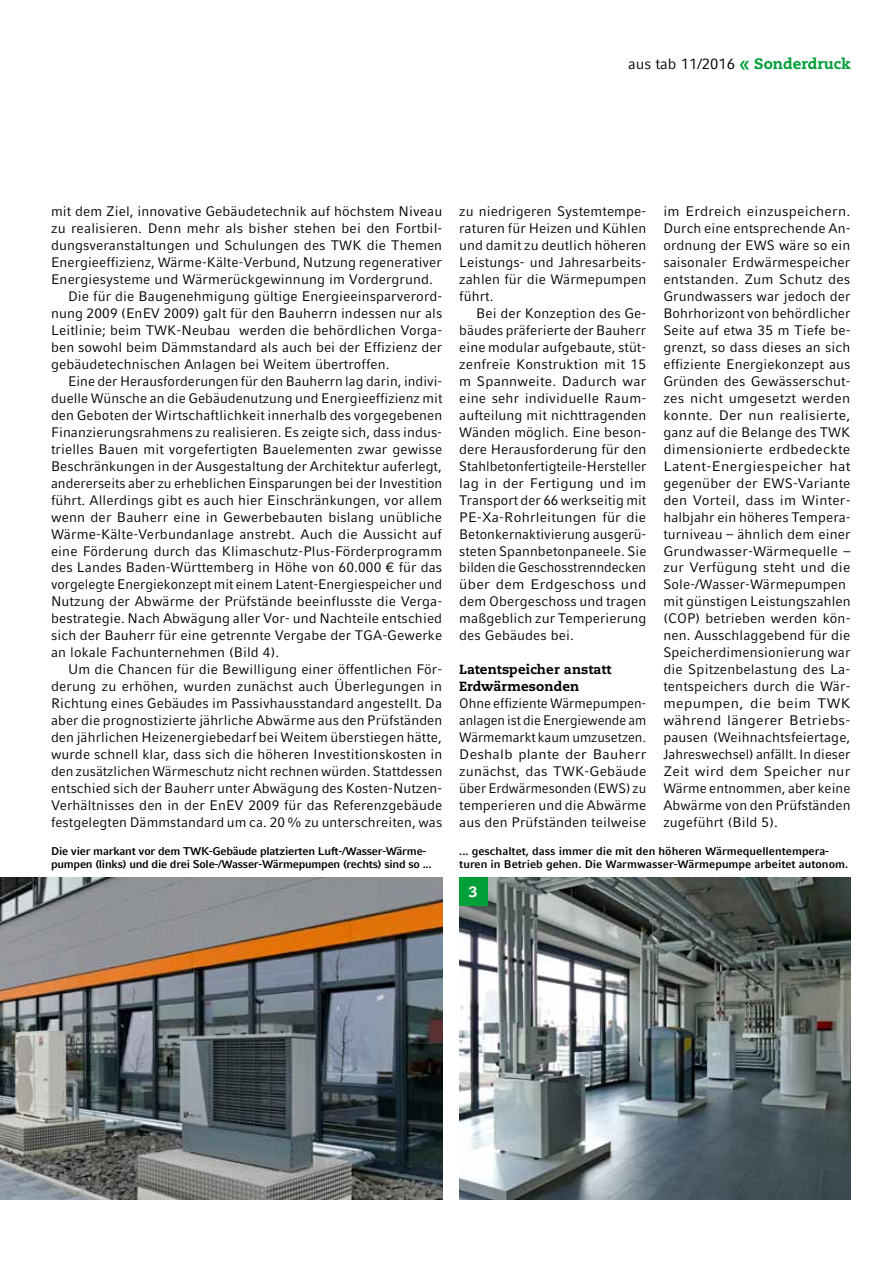
<style>
.page{position:relative;width:893px;height:1263px;background:#fff}
.page>*{position:absolute;margin:0;border:0;box-sizing:border-box;transform-origin:0 0}
.t1{font:15px "Compatil Fact LT Pro";color:#000}
.t2{font:800 15px "Caecilia LT Std";color:#fff}
.t3{font:13.8px/17px "Compatil Fact LT Pro";letter-spacing:.01em;color:#000;text-align:justify}
.t4{font:800 13.2px/17px "Caecilia LT Std";letter-spacing:.01em;color:#000}
.t5{font:700 11.25px/13.5px "Compatil Fact LT Pro";letter-spacing:-.02em;color:#000}
.t6{font:700 11.25px/13.5px "Compatil Fact LT Pro";color:#000}
.s1{font-weight:700;font-size:21px;color:#009f39}
.s2{font-family:"Caecilia LT Std";font-weight:800;color:#009f39}
</style>
<div class="page">
<img style="left:0;top:877px;width:442px;height:323px">
<img style="left:459px;top:877px;width:391px;height:323px">
<div style="left:459px;top:877px;width:28px;height:29px;background:#009f39"></div>
<p class="t1" style="left:628px;top:55px;width:224px">aus tab 11/2016 <span class="s1">«</span> <span class="s2">Sonderdruck</span></p>
<p class="t3" style="left:51px;top:203px;width:393px">mit dem Ziel, innovative Gebäudetechnik auf höchstem Niveau</p>
<p class="t3" style="left:51px;top:220px;width:393px">zu realisieren. Denn mehr als bisher stehen bei den Fortbil-</p>
<p class="t3" style="left:51px;top:237px;width:393px">dungsveranstaltungen und Schulungen des TWK die Themen</p>
<p class="t3" style="left:51px;top:254px;width:392px">Energieeffizienz, Wärme-Kälte-Verbund, Nutzung regenerativer</p>
<p class="t3" style="left:51px;top:271px;width:383px">Energiesysteme und Wärmerückgewinnung im Vordergrund.</p>
<p class="t3" style="left:68px;top:288px;width:376px">Die für die Baugenehmigung gültige Energieeinsparverord-</p>
<p class="t3" style="left:51px;top:305px;width:393px">nung 2009 (EnEV 2009) galt für den Bauherrn indessen nur als</p>
<p class="t3" style="left:51px;top:322px;width:393px">Leitlinie; beim TWK-Neubau werden die behördlichen Vorga-</p>
<p class="t3" style="left:51px;top:339px;width:393px">ben sowohl beim Dämmstandard als auch bei der Effizienz der</p>
<p class="t3" style="left:51px;top:356px;width:340px">gebäudetechnischen Anlagen bei Weitem übertroffen.</p>
<p class="t3" style="left:68px;top:373px;width:376px">Eine der Herausforderungen für den Bauherrn lag darin, indivi-</p>
<p class="t3" style="left:51px;top:390px;width:393px">duelle Wünsche an die Gebäudenutzung und Energieeffizienz mit</p>
<p class="t3" style="left:51px;top:407px;width:393px">den Geboten der Wirtschaftlichkeit innerhalb des vorgegebenen</p>
<p class="t3" style="left:51px;top:424px;width:393px">Finanzierungsrahmens zu realisieren. Es zeigte sich, dass indus-</p>
<p class="t3" style="left:51px;top:441px;width:393px">trielles Bauen mit vorgefertigten Bauelementen zwar gewisse</p>
<p class="t3" style="left:51px;top:457px;width:392px">Beschränkungen in der Ausgestaltung der Architektur auferlegt,</p>
<p class="t3" style="left:51px;top:474px;width:393px">andererseits aber zu erheblichen Einsparungen bei der Investition</p>
<p class="t3" style="left:51px;top:491px;width:393px">führt. Allerdings gibt es auch hier Einschränkungen, vor allem</p>
<p class="t3" style="left:51px;top:508px;width:393px">wenn der Bauherr eine in Gewerbebauten bislang unübliche</p>
<p class="t3" style="left:51px;top:525px;width:392px">Wärme-Kälte-Verbundanlage anstrebt. Auch die Aussicht auf</p>
<p class="t3" style="left:51px;top:542px;width:393px">eine Förderung durch das Klimaschutz-Plus-Förderprogramm</p>
<p class="t3" style="left:51px;top:559px;width:393px">des Landes Baden-Württemberg in Höhe von 60.000 € für das</p>
<p class="t3" style="left:51px;top:576px;width:393px">vorgelegte Energiekonzept mit einem Latent-Energiespeicher und</p>
<p class="t3" style="left:51px;top:593px;width:393px">Nutzung der Abwärme der Prüfstände beeinflusste die Verga-</p>
<p class="t3" style="left:51px;top:610px;width:393px">bestrategie. Nach Abwägung aller Vor- und Nachteile entschied</p>
<p class="t3" style="left:51px;top:627px;width:393px">sich der Bauherr für eine getrennte Vergabe der TGA-Gewerke</p>
<p class="t3" style="left:51px;top:644px;width:230px">an lokale Fachunternehmen (Bild 4).</p>
<p class="t3" style="left:68px;top:661px;width:376px">Um die Chancen für die Bewilligung einer öffentlichen För-</p>
<p class="t3" style="left:51px;top:678px;width:393px">derung zu erhöhen, wurden zunächst auch Überlegungen in</p>
<p class="t3" style="left:51px;top:695px;width:393px">Richtung eines Gebäudes im Passivhausstandard angestellt. Da</p>
<p class="t3" style="left:51px;top:712px;width:393px">aber die prognostizierte jährliche Abwärme aus den Prüfständen</p>
<p class="t3" style="left:51px;top:729px;width:392px">den jährlichen Heizenergiebedarf bei Weitem überstiegen hätte,</p>
<p class="t3" style="left:51px;top:746px;width:393px">wurde schnell klar, dass sich die höheren Investitionskosten in</p>
<p class="t3" style="left:51px;top:763px;width:393px">den zusätzlichen Wärmeschutz nicht rechnen würden. Stattdessen</p>
<p class="t3" style="left:51px;top:780px;width:393px">entschied sich der Bauherr unter Abwägung des Kosten-Nutzen-</p>
<p class="t3" style="left:51px;top:796px;width:393px">Verhältnisses den in der EnEV 2009 für das Referenzgebäude</p>
<p class="t3" style="left:51px;top:813px;width:393px">festgelegten Dämmstandard um ca. 20% zu unterschreiten, was</p>
<p class="t5" style="left:51px;top:844px;width:382px">Die vier markant vor dem TWK-Gebäude platzierten Luft-/Wasser-Wärme&shy;pumpen (links) und die drei Sole-/Wasser-Wärmepumpen (rechts) sind so ...</p>
<p class="t3" style="left:459px;top:203px;width:189px">zu niedrigeren Systemtempe&shy;raturen für Heizen und Kühlen und damit zu deutlich höheren Leistungs- und Jahresarbeits&shy;zahlen für die Wärmepumpen führt.</p>
<p class="t3" style="left:459px;top:305px;width:189px;text-indent:17px">Bei der Konzeption des Ge&shy;bäudes präferierte der Bauherr eine modular aufgebaute, stüt&shy;zenfreie Konstruktion mit 15 m Spannweite. Dadurch war eine sehr individuelle Raum&shy;aufteilung mit nichttragenden Wänden möglich. Eine beson&shy;dere Herausforderung für den Stahlbetonfertigteile-Hersteller lag in der Fertigung und im Transport der 66 werkseitig mit PE-Xa-Rohrleitungen für die Betonkernaktivierung ausgerü&shy;steten Spannbetonpaneele. Sie bilden die Geschosstrenndecken über dem Erdgeschoss und dem Obergeschoss und tragen maßgeblich zur Temperierung des Gebäudes bei.</p>
<p class="t4" style="left:459px;top:661px;width:154px">Latentspeicher anstatt<br>Erdwärmesonden</p>
<p class="t3" style="left:459px;top:695px;width:189px">Ohne effiziente Wärmepumpen&shy;anlagen ist die Energiewende am Wärmemarkt kaum umzusetzen.<br>Deshalb plante der Bauherr zunächst, das TWK-Gebäude über Erdwärmesonden (EWS) zu temperieren und die Abwärme aus den Prüfständen teilweise</p>
<p class="t3" style="left:663px;top:203px;width:189px;text-align:left">im Erdreich einzuspeichern.<br>Durch eine entsprechende An&shy;ordnung der EWS wäre so ein saisonaler Erdwärmespeicher entstanden. Zum Schutz des<br>Grundwassers war jedoch der<br>Bohrhorizont von behördlicher<br>Seite auf etwa 35 m Tiefe be&shy;grenzt, so dass dieses an sich effiziente Energiekonzept aus<br>Gründen des Gewässerschut&shy;zes nicht umgesetzt werden konnte. Der nun realisierte, ganz auf die Belange des TWK dimensionierte erdbedeckte<br>Latent-Energiespeicher hat gegenüber der EWS-Variante den Vorteil, dass im Winter&shy;halbjahr ein höheres Tempera&shy;turniveau – ähnlich dem einer<br>Grundwasser-Wärmequelle – zur Verfügung steht und die<br>Sole-/Wasser-Wärmepumpen mit günstigen Leistungszahlen (COP) betrieben werden kön&shy;nen. Ausschlaggebend für die<br>Speicherdimensionierung war die Spitzenbelastung des La&shy;tentspeichers durch die Wär&shy;mepumpen, die beim TWK während längerer Betriebs&shy;pausen (Weihnachtsfeiertage,<br>Jahreswechsel) anfällt. In dieser<br>Zeit wird dem Speicher nur<br>Wärme entnommen, aber keine<br>Abwärme von den Prüfständen zugeführt (Bild 5).</p>
<p class="t6" style="left:459px;top:844px;width:390px">... geschaltet, dass immer die mit den höheren Wärmequellentempera&shy;turen in Betrieb gehen. Die Warmwasser-Wärmepumpe arbeitet autonom.</p>
<p class="t2" style="left:469px;top:883px;width:10px">3</p>
</div>
